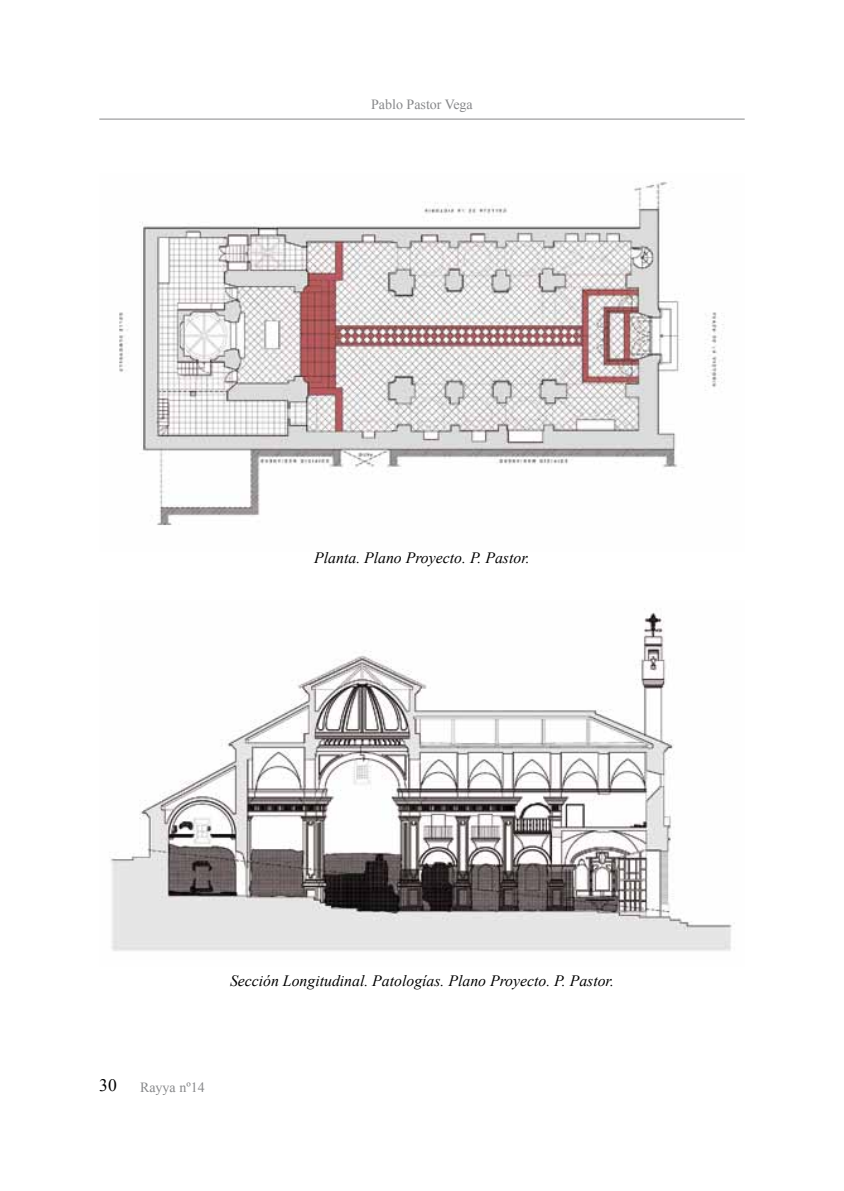
<style>
.page{position:relative;width:844px;height:1191px;background:#fff}
.page>*{position:absolute;margin:0;border:0;box-sizing:border-box;transform-origin:0 0}
.t1{font:17.5px "Times New Roman";color:#000}
.t2{font:italic 15.75px "Times New Roman";color:#000}
.t3{font:14px "Times New Roman";color:#87888a}
</style>
<div class="page">
<hr style="left:99px;top:119px;width:645px;height:1px;background:#87888a">
<img style="left:119px;top:182px;width:605px;height:343px">
<img style="left:110px;top:608px;width:625px;height:343px">
<p class="t3" style="left:371px;top:95px;width:103px">Pablo Pastor Vega</p>
<p class="t2" style="left:314px;top:546px;width:217px">Planta. Plano Proyecto. P. Pastor.</p>
<p class="t2" style="left:230px;top:970px;width:385px">Sección Longitudinal. Patologías. Plano Proyecto. P. Pastor.</p>
<p class="t1" style="left:99px;top:1073px;width:19px">30</p>
<p class="t3" style="left:140px;top:1077px;width:66px">Rayya nº14</p>
</div>
